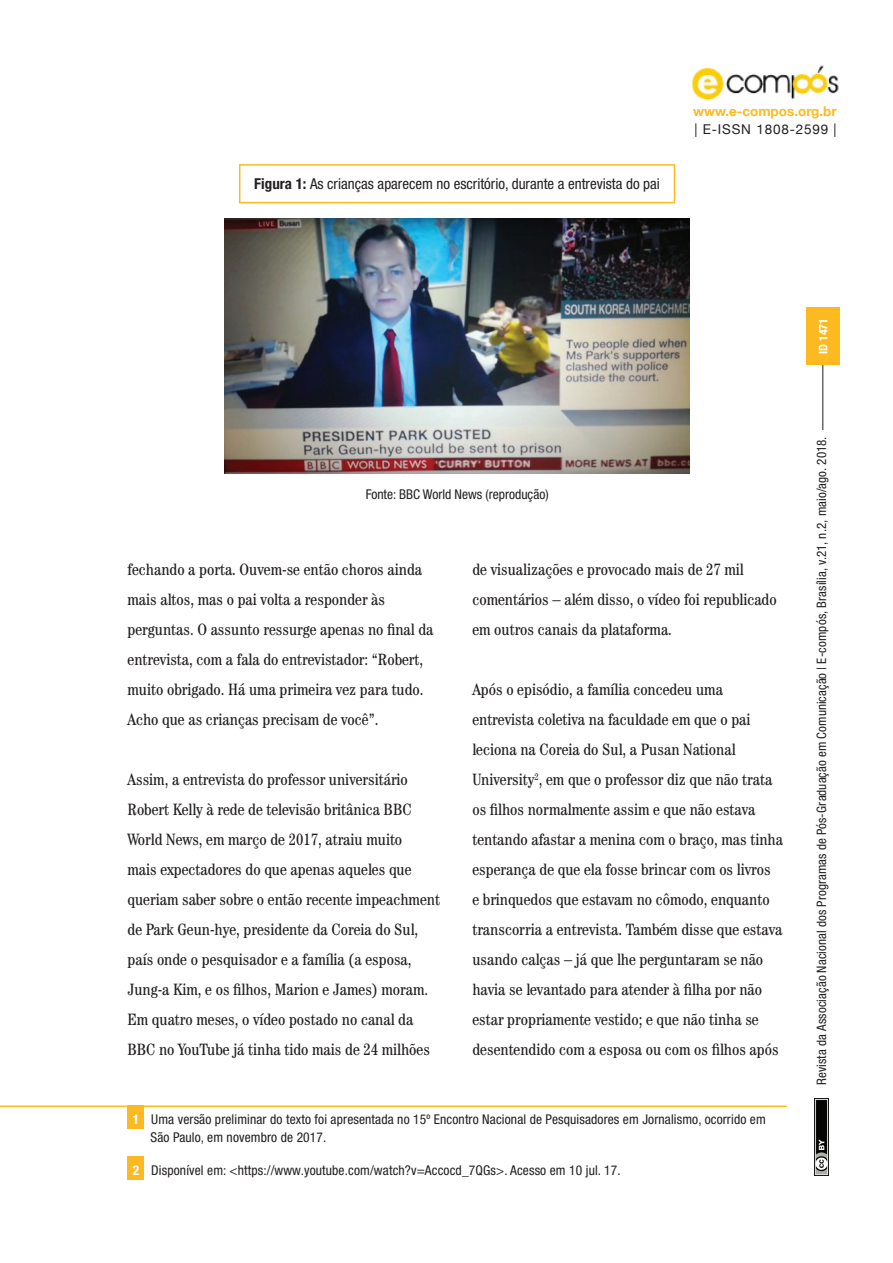
<style>
.page{position:relative;width:893px;height:1263px;background:#fff}
.page>*{position:absolute;margin:0;border:0;box-sizing:border-box;transform-origin:0 0}
.t1{font:condensed 16.5px/30px "Century IT Cby BT";color:#231f20}
.t2{font:condensed 15px "Helvetica Neue LT Std";color:#231f20}
.t3{font:condensed 13.5px/18px "Helvetica Neue LT Pro";letter-spacing:.01em;color:#231f20}
.t4{font:700 13.5px "Helvetica Neue";color:#fdba20}
.t5{font:13.5px "Helvetica Neue";letter-spacing:.06em;color:#231f20}
.t6{font:condensed 13.05px "Helvetica Neue LT Pro";letter-spacing:.005em;color:#231f20}
.t7{font:700 condensed 12px "Helvetica Neue";color:#fff}
.s1{font-family:"Helvetica Neue LT Pro";font-weight:700}
.s2{font-family:"Helvetica Neue";font-weight:700;color:#fff}
</style>
<div class="page">
<hr style="left:822px;top:362px;width:1px;height:68px;background:#231f20">
<div style="left:806px;top:307px;width:34px;height:58px;background:#fdba20"></div>
<img style="left:692px;top:65px;width:147px;height:36px">
<img style="left:814px;top:1099px;width:15px;height:76px">
<div style="left:128px;top:1105px;width:16px;height:24px;background:#fdba20"></div>
<div style="left:128px;top:1156px;width:16px;height:23px;background:#fdba20"></div>
<hr style="left:0;top:1105px;width:787px;height:2px;background:#fdba20">
<div style="left:239px;top:164px;width:436px;height:39px;border:2px solid #fdba20"></div>
<img style="left:224px;top:218px;width:466px;height:255px">
<p class="t2" style="left:254px;top:175px;width:407px"><span class="s1">Figura 1:</span> As crianças aparecem no escritório, durante a entrevista do pai</p>
<p class="t4" style="left:693px;top:99px;width:145px">www.e-compos.org.br</p>
<p class="t5" style="left:694px;top:118px;width:144px">| E-ISSN 1808-2599 |</p>
<p class="t7" style="left:813px;top:354px;width:37px;rotate:-90deg">ID 1471</p>
<p class="t3" style="left:366px;top:485px;width:184px">Fonte: BBC World News (reprodução)</p>
<p class="t1" style="left:128px;top:554px;width:307px">fechando a porta. Ouvem-se então choros ainda mais altos, mas o pai volta a responder às perguntas. O assunto ressurge apenas no final da entrevista, com a fala do entrevistador: “Robert, muito obrigado. Há uma primeira vez para tudo.<br>Acho que as crianças precisam de você”.</p>
<p class="t1" style="left:128px;top:764px;width:314px">Assim, a entrevista do professor universitário Robert Kelly à rede de televisão britânica BBC World News, em março de 2017, atraiu muito<br>mais expectadores do que apenas aqueles que queriam saber sobre o então recente impeachment de Park Geun-hye, presidente da Coreia do Sul, país onde o pesquisador e a família (a esposa, Jung-a Kim, e os filhos, Marion e James) moram.<br>Em quatro meses, o vídeo postado no canal da BBC no YouTube já tinha tido mais de 24 milhões</p>
<p class="t1" style="left:472px;top:554px;width:306px">de visualizações e provocado mais de 27 mil comentários – além disso, o vídeo foi republicado em outros canais da plataforma.</p>
<p class="t1" style="left:472px;top:674px;width:312px">Após o episódio, a família concedeu uma entrevista coletiva na faculdade em que o pai leciona na Coreia do Sul, a Pusan National University<sup>2</sup>, em que o professor diz que não trata os filhos normalmente assim e que não estava tentando afastar a menina com o braço, mas tinha esperança de que ela fosse brincar com os livros<br>e brinquedos que estavam no cômodo, enquanto transcorria a entrevista. Também disse que estava usando calças – já que lhe perguntaram se não havia se levantado para atender à filha por não estar propriamente vestido; e que não tinha se desentendido com a esposa ou com os filhos após</p>
<p class="t3" style="left:151px;top:1110px;width:617px;text-indent:-18px"><span class="s2">1</span> Uma versão preliminar do texto foi apresentada no 15º Encontro Nacional de Pesquisadores em Jornalismo, ocorrido em<br>São Paulo, em novembro de 2017.</p>
<p class="t3" style="left:133px;top:1161px;width:489px"><span class="s2">2</span> Disponível em: &lt;https://www.youtube.com/watch?v=Accocd_7QGs&gt;. Acesso em 10 jul. 17.</p>
<p class="t6" style="left:814px;top:1085px;width:650px;rotate:-90deg">Revista da Associação Nacional dos Programas de Pós-Graduação em Comunicação | E-compós, Brasília, v.21, n.2, maio/ago. 2018.</p>
</div>
